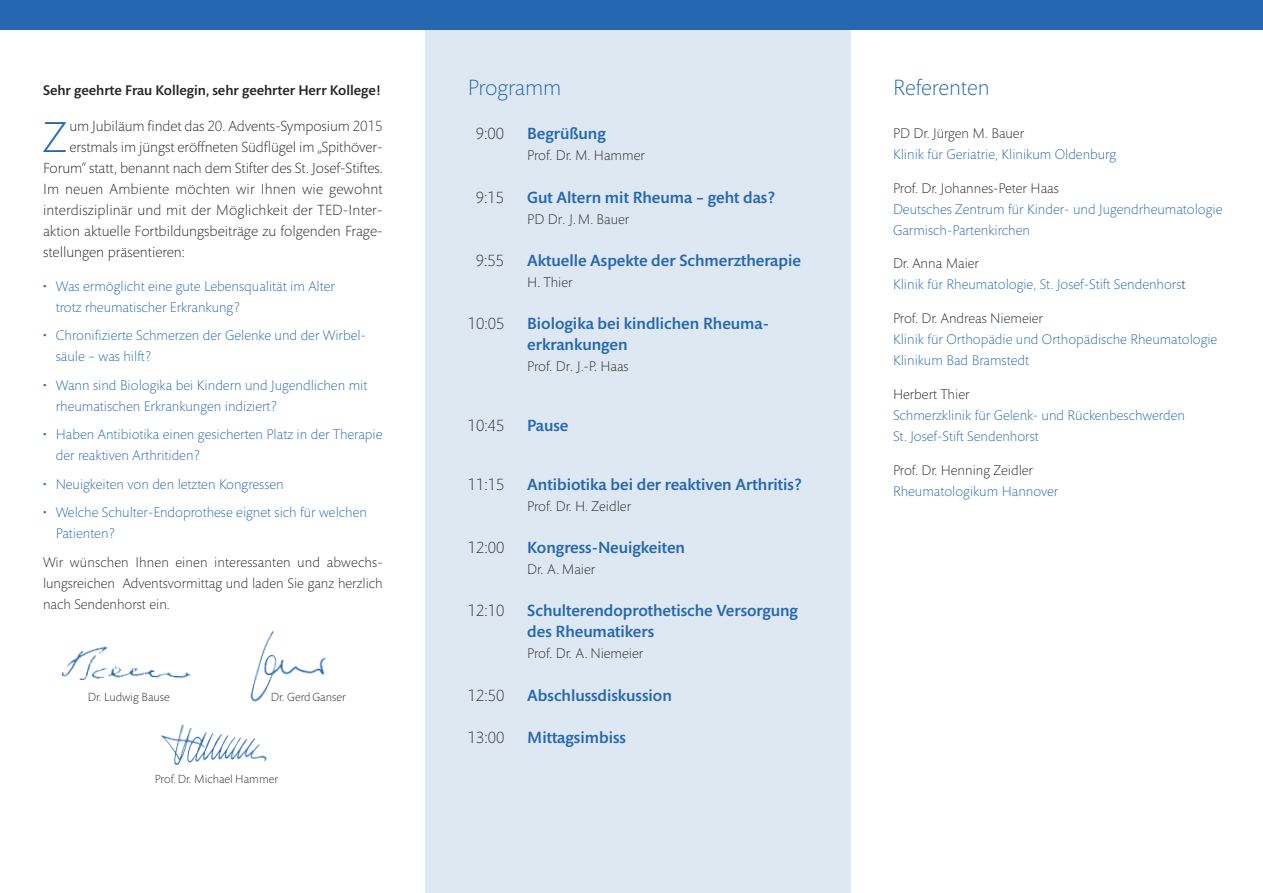
<style>
.page{position:relative;width:1263px;height:893px;background:#fff}
.page>*{position:absolute;margin:0;border:0;box-sizing:border-box;transform-origin:0 0}
.t1{font:300 44.1px "Mundo Sans Pro";color:#2567b0}
.t2{font:300 22.5px "Mundo Sans Pro";color:#2567b0}
.t3{font:500 16.5px/21px "Mundo Sans Pro";color:#2567b0}
.t4{font:300 16.5px "Mundo Sans Pro";color:#272627}
.t5{font:300 15px "Mundo Sans Pro";color:#272627}
.t6{font:300 14.25px/21px "Mundo Sans Pro";color:#2567b0}
.t7{font:300 14.25px/21px "Mundo Sans Pro";color:#272627;text-align:justify}
.t8{font:500 14.25px "Mundo Sans Pro";color:#272627}
.t9{font:300 12px "Mundo Sans Pro";color:#272627}
.s1{color:#272627}
</style>
<div class="page">
<div style="left:425px;top:0;width:425px;height:893px;background:#dee8f3"></div>
<div style="left:0;top:0;width:1263px;height:30px;background:#2567b0"></div>
<img style="left:161px;top:724px;width:106px;height:41px">
<img style="left:61px;top:646px;width:130px;height:34px">
<img style="left:250px;top:631px;width:76px;height:71px">
<p class="t8" style="left:43px;top:85px;width:339px">Sehr geehrte Frau Kollegin, sehr geehrter Herr Kollege!</p>
<h2 class="t2" style="left:468px;top:79px;width:95px">Programm</h2>
<h1 class="t1" style="left:43px;top:121px;width:25px">Z</h1>
<p class="t5" style="left:69px;top:120px;width:315px">um Jubiläum findet das 20. Advents-Symposium 2015</p>
<p class="t4" style="left:476px;top:128px;width:30px">9:00</p>
<p class="t3" style="left:527px;top:125px;width:80px">Begrüßung</p>
<p class="t7" style="left:527px;top:147px;width:119px">Prof. Dr. M. Hammer</p>
<p class="t4" style="left:476px;top:191px;width:30px">9:15</p>
<p class="t3" style="left:527px;top:188px;width:249px">Gut Altern mit Rheuma – geht das?</p>
<p class="t7" style="left:527px;top:210px;width:104px">PD Dr. J.M. Bauer</p>
<p class="t4" style="left:476px;top:254px;width:30px">9:55</p>
<p class="t3" style="left:527px;top:251px;width:275px">Aktuelle Aspekte der Schmerztherapie</p>
<p class="t7" style="left:527px;top:273px;width:47px">H. Thier</p>
<p class="t4" style="left:468px;top:317px;width:38px">10:05</p>
<p class="t3" style="left:527px;top:315px;width:243px">Biologika bei kindlichen Rheuma&shy;erkrankungen</p>
<p class="t7" style="left:527px;top:357px;width:103px">Prof. Dr. J.-P. Haas</p>
<p class="t5" style="left:69px;top:141px;width:315px">erstmals im jüngst eröffneten Südflügel im „Spithöver-</p>
<p class="t5" style="left:43px;top:162px;width:341px">Forum“ statt, benannt nach dem Stifter des St. Josef-Stiftes.</p>
<p class="t5" style="left:43px;top:183px;width:341px">Im neuen Ambiente möchten wir Ihnen wie gewohnt</p>
<p class="t5" style="left:43px;top:204px;width:341px">interdisziplinär und mit der Möglichkeit der TED-Inter-</p>
<p class="t5" style="left:43px;top:225px;width:341px">aktion aktuelle Fortbildungsbeiträge zu folgenden Frage-</p>
<p class="t5" style="left:43px;top:246px;width:143px">stellungen präsentieren:</p>
<p class="t6" style="left:56px;top:277px;width:281px;text-indent:-13px">• Was ermöglicht eine gute Lebensqualität im Alter trotz rheumatischer Erkrankung?</p>
<p class="t6" style="left:56px;top:326px;width:312px;text-indent:-13px">• Chronifizierte Schmerzen der Gelenke und der Wirbel&shy;säule – was hilft?</p>
<p class="t6" style="left:56px;top:376px;width:313px;text-indent:-13px">• Wann sind Biologika bei Kindern und Jugendlichen mit rheumatischen Erkrankungen indiziert?</p>
<p class="t6" style="left:56px;top:425px;width:328px;text-indent:-13px">• Haben Antibiotika einen gesicherten Platz in der Therapie der reaktiven Arthritiden?</p>
<p class="t6" style="left:43px;top:475px;width:242px">• Neuigkeiten von den letzten Kongressen</p>
<p class="t6" style="left:56px;top:503px;width:313px;text-indent:-13px">• Welche Schulter-Endoprothese eignet sich für welchen<br>Patienten?</p>
<p class="t7" style="left:43px;top:553px;width:341px">Wir wünschen Ihnen einen interessanten und abwechs&shy;lungsreichen Adventsvormittag und laden Sie ganz herzlich nach Sendenhorst ein.</p>
<p class="t4" style="left:468px;top:419px;width:38px">10:45</p>
<p class="t3" style="left:527px;top:416px;width:43px">Pause</p>
<p class="t4" style="left:468px;top:478px;width:38px">11:15</p>
<p class="t3" style="left:527px;top:475px;width:276px">Antibiotika bei der reaktiven Arthritis?</p>
<p class="t7" style="left:527px;top:497px;width:105px">Prof. Dr. H. Zeidler</p>
<p class="t4" style="left:468px;top:541px;width:38px">12:00</p>
<p class="t3" style="left:527px;top:539px;width:159px">Kongress-Neuigkeiten</p>
<p class="t7" style="left:527px;top:560px;width:70px">Dr. A. Maier</p>
<p class="t4" style="left:468px;top:604px;width:38px">12:10</p>
<p class="t3" style="left:527px;top:602px;width:272px">Schulterendoprothetische Versorgung des Rheumatikers</p>
<p class="t7" style="left:527px;top:644px;width:117px">Prof. Dr. A. Niemeier</p>
<p class="t4" style="left:468px;top:689px;width:38px">12:50</p>
<p class="t3" style="left:527px;top:686px;width:146px">Abschlussdiskussion</p>
<p class="t4" style="left:468px;top:731px;width:38px">13:00</p>
<p class="t3" style="left:527px;top:728px;width:100px">Mittagsimbiss</p>
<p class="t9" style="left:88px;top:693px;width:84px">Dr. Ludwig Bause</p>
<p class="t9" style="left:271px;top:693px;width:77px">Dr. GerdGanser</p>
<p class="t9" style="left:155px;top:775px;width:125px">Prof. Dr. Michael Hammer</p>
<h2 class="t2" style="left:893px;top:79px;width:98px">Referenten</h2>
<p class="t7" style="left:893px;top:124px;width:133px">PD Dr. Jürgen M. Bauer</p>
<p class="t6" style="left:893px;top:145px;width:225px">Klinik für Geriatrie, Klinikum Oldenburg</p>
<p class="t7" style="left:893px;top:179px;width:167px">Prof. Dr. Johannes-Peter Haas</p>
<p class="t6" style="left:893px;top:200px;width:331px">Deutsches Zentrum für Kinder- und Jugendrheumatologie<br>Garmisch-Partenkirchen</p>
<p class="t6" style="left:893px;top:255px;width:294px"><span class="s1">Dr. Anna Maier<br></span>Klinik für Rheumatologie, St. Josef-Stift Sendenhors<span class="s1">t</span></p>
<p class="t7" style="left:893px;top:309px;width:152px">Prof. Dr. Andreas Niemeier</p>
<p class="t6" style="left:893px;top:330px;width:326px">Klinik für Orthopädie und Orthopädische Rheumatologie<br>Klinikum Bad Bramstedt</p>
<p class="t7" style="left:893px;top:385px;width:78px">Herbert Thier</p>
<p class="t6" style="left:893px;top:406px;width:293px">Schmerzklinik für Gelenk- und Rückenbeschwerden<br>St. Josef-Stift Sendenhorst</p>
<p class="t7" style="left:893px;top:461px;width:142px">Prof. Dr. Henning Zeidler</p>
<p class="t6" style="left:893px;top:482px;width:167px">Rheumatologikum Hannover</p>
</div>
